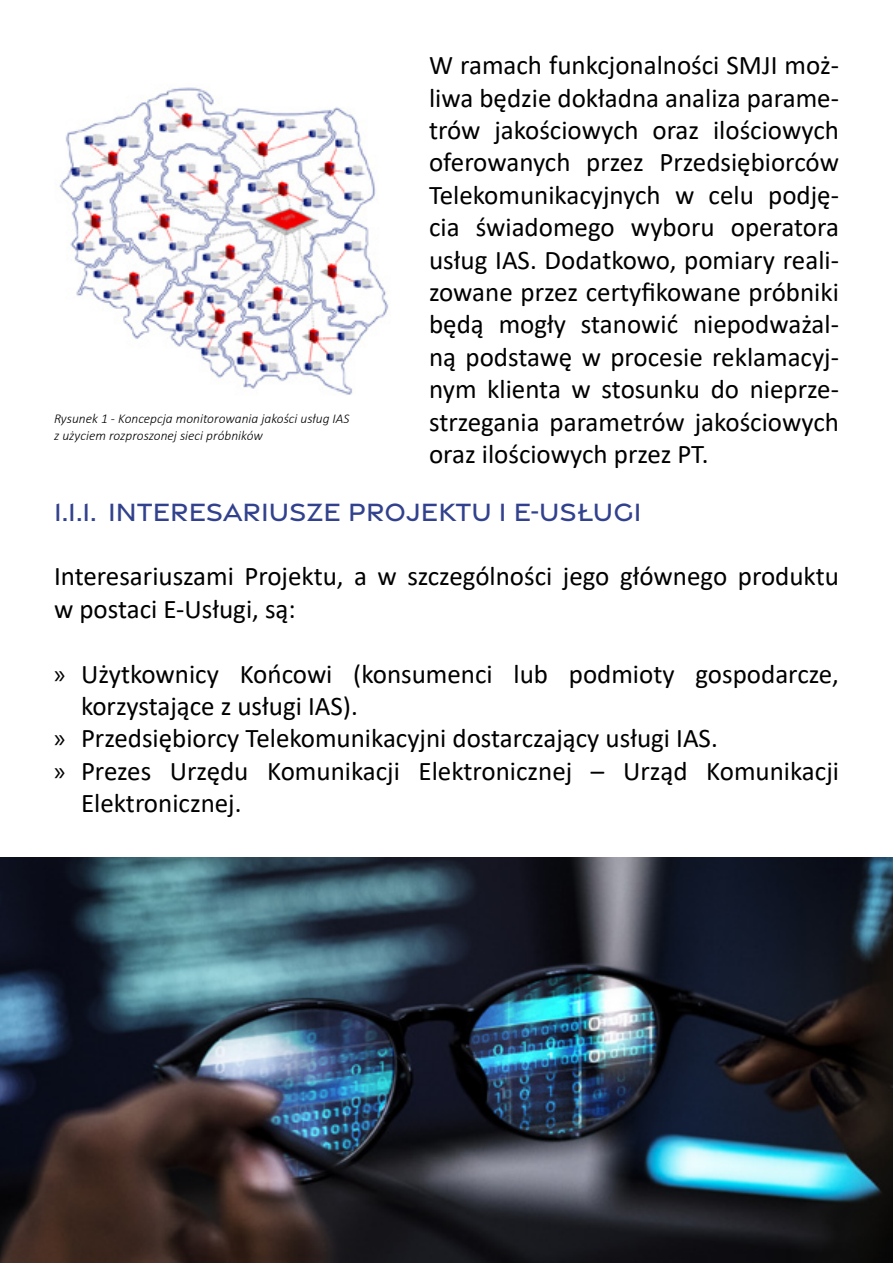
<style>
.page{position:relative;width:893px;height:1263px;background:#fff}
.page>*{position:absolute;margin:0;border:0;box-sizing:border-box;transform-origin:0 0}
.t1{font:27px/32.4px "Calibri";color:#000;text-align:justify}
.t2{font:500 27px "Gravesend Sans";color:#31418d}
.t3{font:italic 300 13.5px/16.2px "Calibri";color:#000}
.s1{font-family:"Myriad Pro"}
</style>
<div class="page">
<img style="left:59px;top:86px;width:330px;height:309px">
<img style="left:0;top:857px;width:893px;height:406px">
<p class="t1" style="left:429px;top:48px;width:411px">W ramach funkcjonalności SMJI moż&shy;liwa będzie dokładna analiza parame&shy;trów jakościowych oraz ilościowych oferowanych przez Przedsiębiorców Telekomunikacyjnych w celu podję&shy;cia świadomego wyboru operatora usług IAS. Dodatkowo, pomiary reali&shy;zowane przez certyfikowane próbniki będą mogły stanowić niepodważal&shy;ną podstawę w procesie reklamacyj&shy;nym klienta w stosunku do nieprze&shy;strzegania parametrów jakościowych oraz ilościowych przez PT.</p>
<p class="t2" style="left:54px;top:495px;width:589px">1.1.1. INTERESARIUSZE PROJEKTU I E-USŁUGI</p>
<p class="t3" style="left:54px;top:411px;width:297px">Rysunek 1 - Koncepcja monitorowania jakości usług IAS z użyciem rozproszonej sieci próbników</p>
<p class="t1" style="left:54px;top:559px;width:786px">Interesariuszami Projektu, a w szczególności jego głównego produktu w postaci E-Usługi, są:</p>
<p class="t1" style="left:54px;top:657px;width:786px"><span class="s1">»</span> Użytkownicy Końcowi (konsumenci lub podmioty gospodarcze,</p>
<p class="t1" style="left:81px;top:689px;width:278px">korzystające z usługi IAS).</p>
<p class="t1" style="left:54px;top:721px;width:665px"><span class="s1">»</span> Przedsiębiorcy Telekomunikacyjni dostarczający usługi IAS.</p>
<p class="t1" style="left:54px;top:754px;width:786px"><span class="s1">»</span> Prezes Urzędu Komunikacji Elektronicznej – Urząd Komunikacji</p>
<p class="t1" style="left:81px;top:786px;width:162px">Elektronicznej.</p>
</div>
